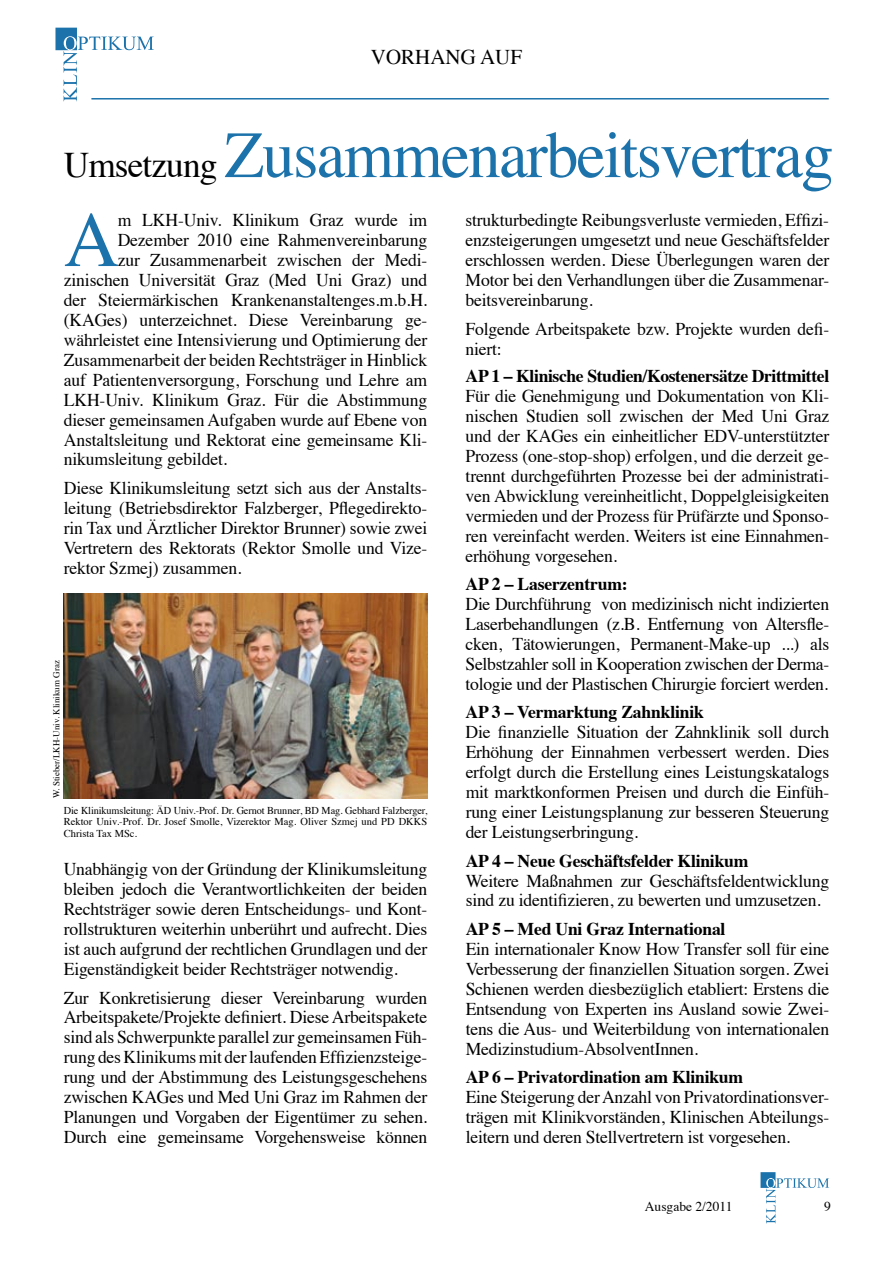
<style>
.page{position:relative;width:893px;height:1263px;background:#fff}
.page>*{position:absolute;margin:0;border:0;box-sizing:border-box;transform-origin:0 0}
.t1{font:78.3px "Times";color:#1c73ab}
.t2{font:66px "Times";letter-spacing:-.025em;color:#1c73ab}
.t3{font:21px "Times";color:#000}
.t4{font:18px/20px "Times";letter-spacing:-.01em;color:#000;text-align:justify}
.t5{font:700 18px "Times";letter-spacing:-.01em;color:#000}
.t6{font:13.5px "Times";color:#000}
.t7{font:10.5px/11.6px "Times";color:#000;text-align:justify}
.t8{font:9px "Times";color:#000}
.s1{font-size:36px;color:#000}
</style>
<div class="page">
<svg style="left:55px;top:28px;width:99px;height:73px"></svg>
<hr style="left:91px;top:98px;width:738px;height:2px;background:#1c73ab">
<svg style="left:760px;top:1172px;width:69px;height:51px"></svg>
<img style="left:64px;top:594px;width:363px;height:205px">
<p class="t3" style="left:371px;top:37px;width:153px">VORHANG AUF</p>
<h2 class="t2" style="left:64px;top:93px;width:771px"><span class="s1">Umsetzung</span> Zusammenarbeitsvertrag</h2>
<h1 class="t1" style="left:64px;top:166px;width:57px">A</h1>
<p class="t4" style="left:118px;top:209px;width:311px">m LKH-Univ. Klinikum Graz wurde im</p>
<p class="t4" style="left:118px;top:228px;width:311px">Dezember 2010 eine Rahmenvereinbarung</p>
<p class="t4" style="left:118px;top:248px;width:311px">zur Zusammenarbeit zwischen der Medi-</p>
<p class="t4" style="left:64px;top:268px;width:365px">zinischen Universität Graz (Med Uni Graz) und</p>
<p class="t4" style="left:64px;top:288px;width:365px">der Steiermärkischen Krankenanstaltenges.m.b.H.</p>
<p class="t4" style="left:64px;top:308px;width:365px">(KAGes) unterzeichnet. Diese Vereinbarung ge-</p>
<p class="t4" style="left:64px;top:328px;width:365px">währleistet eine Intensivierung und Optimierung der</p>
<p class="t4" style="left:64px;top:348px;width:365px">Zusammenarbeit der beiden Rechtsträger in Hinblick</p>
<p class="t4" style="left:64px;top:368px;width:365px">auf Patientenversorgung, Forschung und Lehre am</p>
<p class="t4" style="left:64px;top:388px;width:365px">LKH-Univ. Klinikum Graz. Für die Abstimmung</p>
<p class="t4" style="left:64px;top:408px;width:365px">dieser gemeinsamen Aufgaben wurde auf Ebene von</p>
<p class="t4" style="left:64px;top:428px;width:365px">Anstaltsleitung und Rektorat eine gemeinsame Kli-</p>
<p class="t4" style="left:64px;top:448px;width:165px">nikumsleitung gebildet.</p>
<p class="t4" style="left:64px;top:476px;width:365px">Diese Klinikumsleitung setzt sich aus der Anstalts&shy;leitung (Betriebsdirektor Falzberger, Pflegedirekto&shy;rin Tax und Ärztlicher Direktor Brunner) sowie zwei Vertretern des Rektorats (Rektor Smolle und Vize&shy;rektor Szmej) zusammen.</p>
<p class="t8" style="left:48px;top:798px;width:139px;rotate:-90deg">W. Stieber/LKH-Univ. Klinikum Graz</p>
<p class="t7" style="left:64px;top:803px;width:365px">Die Klinikumsleitung: ÄD Univ.-Prof. Dr. Gernot Brunner, BD Mag. Gebhard Falzberger, Rektor Univ.-Prof. Dr. Josef Smolle, Vizerektor Mag. Oliver Szmej und PD DKKS Christa Tax MSc.</p>
<p class="t4" style="left:64px;top:858px;width:365px">Unabhängig von der Gründung der Klinikumsleitung bleiben jedoch die Verantwortlichkeiten der beiden Rechtsträger sowie deren Entscheidungs- und Kont&shy;rollstrukturen weiterhin unberührt und aufrecht. Dies ist auch aufgrund der rechtlichen Grundlagen und der Eigenständigkeit beider Rechtsträger notwendig.</p>
<p class="t4" style="left:64px;top:986px;width:365px">Zur Konkretisierung dieser Vereinbarung wurden Arbeitspakete/Projekte definiert. Diese Arbeitspakete sind als Schwerpunkte parallel zur gemeinsamen Füh&shy;rung desKlinikums mit derlaufendenEffizienzsteige&shy;rung und der Abstimmung des Leistungsgeschehens zwischen KAGes und Med Uni Graz im Rahmen der Planungen und Vorgaben der Eigentümer zu sehen.<br>Durch eine gemeinsame Vorgehensweise können</p>
<p class="t4" style="left:466px;top:208px;width:365px">strukturbedingte Reibungsverluste vermieden, Effizi&shy;enzsteigerungen umgesetzt und neue Geschäftsfelder erschlossen werden. Diese Überlegungen waren der Motor bei den Verhandlungen über die Zusammenar&shy;beitsvereinbarung.</p>
<p class="t4" style="left:466px;top:318px;width:365px">Folgende Arbeitspakete bzw. Projekte wurden defi&shy;niert:</p>
<p class="t5" style="left:466px;top:359px;width:365px">AP 1 – Klinische Studien/Kostenersätze Drittmittel</p>
<p class="t4" style="left:466px;top:385px;width:365px">Für die Genehmigung und Dokumentation von Kli&shy;nischen Studien soll zwischen der Med Uni Graz und der KAGes ein einheitlicher EDV-unterstützter Prozess (one-stop-shop) erfolgen, und die derzeit ge&shy;trennt durchgeführten Prozesse bei der administrati&shy;ven Abwicklung vereinheitlicht, Doppelgleisigkeiten vermieden und der Prozess für Prüfärzte und Sponso&shy;ren vereinfacht werden. Weiters ist eine Einnahmen&shy;erhöhung vorgesehen.</p>
<p class="t5" style="left:466px;top:567px;width:164px">AP 2 – Laserzentrum:</p>
<p class="t4" style="left:466px;top:593px;width:365px">Die Durchführung von medizinisch nicht indizierten Laserbehandlungen (z.B. Entfernung von Altersfle&shy;cken, Tätowierungen, Permanent-Make-up ...) als Selbstzahler soll in Kooperation zwischen der Derma&shy;tologie und der Plastischen Chirurgie forciert werden.</p>
<p class="t5" style="left:466px;top:695px;width:240px">AP 3 – Vermarktung Zahnklinik</p>
<p class="t4" style="left:466px;top:721px;width:365px">Die finanzielle Situation der Zahnklinik soll durch Erhöhung der Einnahmen verbessert werden. Dies erfolgt durch die Erstellung eines Leistungskatalogs mit marktkonformen Preisen und durch die Einfüh&shy;rung einer Leistungsplanung zur besseren Steuerung der Leistungserbringung.</p>
<p class="t5" style="left:466px;top:843px;width:284px">AP 4 – Neue Geschäftsfelder Klinikum</p>
<p class="t4" style="left:466px;top:869px;width:365px">Weitere Maßnahmen zur Geschäftsfeldentwicklung sind zu identifizieren, zu bewerten und umzusetzen.</p>
<p class="t5" style="left:466px;top:912px;width:261px">AP 5 – Med Uni Graz International</p>
<p class="t4" style="left:466px;top:937px;width:365px">Ein internationaler Know How Transfer soll für eine Verbesserung der finanziellen Situation sorgen. Zwei Schienen werden diesbezüglich etabliert: Erstens die Entsendung von Experten ins Ausland sowie Zwei&shy;tens die Aus- und Weiterbildung von internationalen Medizinstudium-AbsolventInnen.</p>
<p class="t5" style="left:466px;top:1060px;width:279px">AP 6 – Privatordination am Klinikum</p>
<p class="t4" style="left:466px;top:1085px;width:365px">Eine Steigerung der Anzahl von Privatordinationsver&shy;trägen mit Klinikvorständen, Klinischen Abteilungs&shy;leitern und deren Stellvertretern ist vorgesehen.</p>
<p class="t6" style="left:645px;top:1194px;width:89px">Ausgabe 2/2011</p>
<p class="t6" style="left:824px;top:1194px;width:8px">9</p>
</div>
